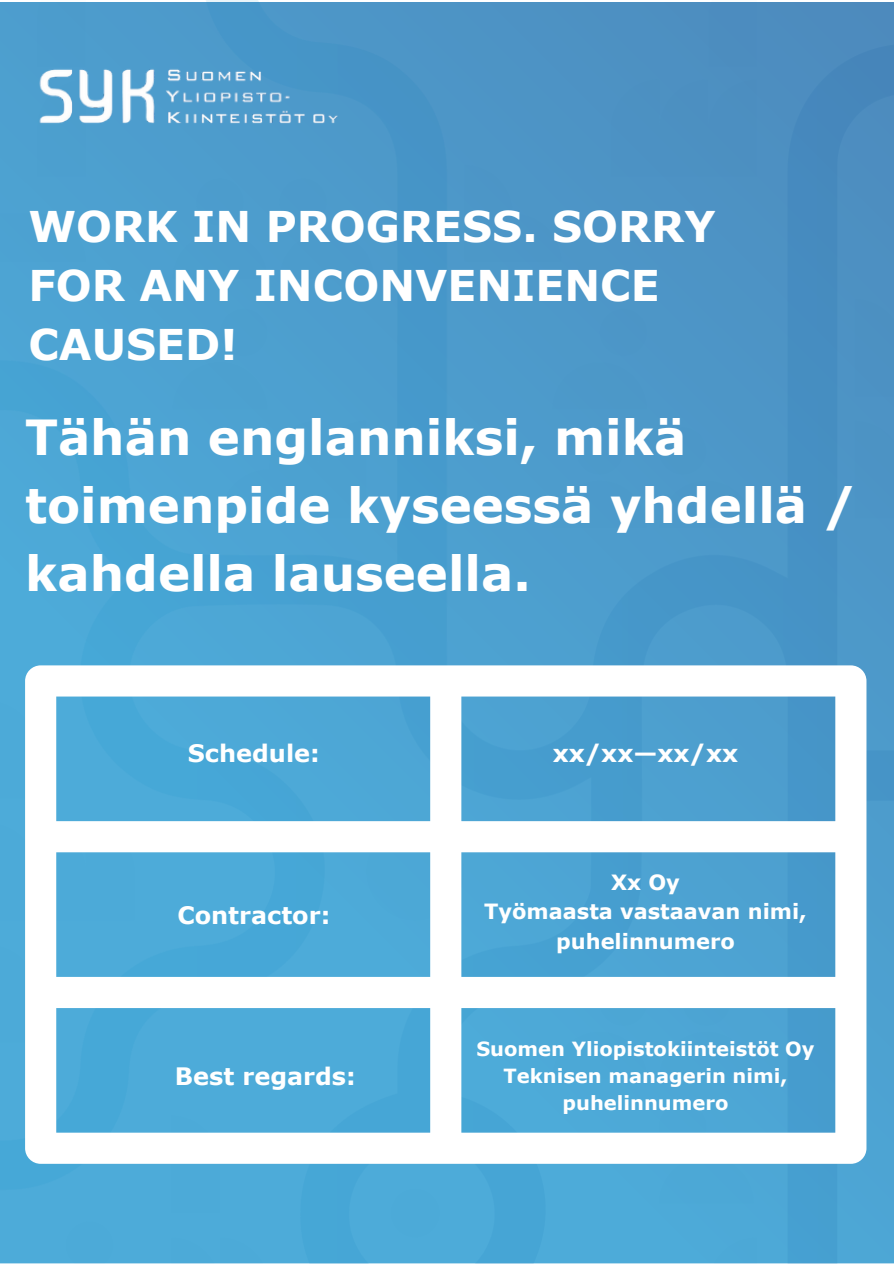
<style>
.page{position:relative;width:894px;height:1264px;background:#fff}
.page>*{position:absolute;margin:0;border:0;box-sizing:border-box;transform-origin:0 0}
.t1{font:700 48.3px/67.5px "Verdana";color:#fff}
.t2{font:700 42.3px/58.9px "Verdana";color:#fff}
.t3{font:700 24px "Verdana";color:#fff}
.t4{font:700 21px "Verdana";color:#fff}
.t5{font:700 19.5px "Verdana";color:#fff}
</style>
<div class="page">
<img style="left:0;top:0;width:893px;height:1262px">
<img style="left:28px;top:20px;width:382px;height:139px">
<svg style="left:25px;top:665px;width:841px;height:498px;fill:#4dabd9"></svg>
<p class="t2" style="left:28px;top:195px;width:688px">WORK IN PROGRESS. SORRY<br>FOR ANY INCONVENIENCE<br>CAUSED!</p>
<p class="t1" style="left:25px;top:402px;width:833px">Tähän englanniksi, mikä toimenpide kyseessä yhdellä / kahdella lauseella.</p>
<p class="t3" style="left:188px;top:738px;width:133px">Schedule:</p>
<p class="t3" style="left:552px;top:738px;width:187px">xx/xx—xx/xx</p>
<h2 class="t3" style="left:177px;top:899px;width:154px">Contractor:</h2>
<p class="t3" style="left:175px;top:1061px;width:182px">Best regards:</p>
<h1 class="t4" style="left:611px;top:868px;width:70px">Xx Oy</h1>
<p class="t4" style="left:484px;top:898px;width:324px">Työmaasta vastaavan nimi,</p>
<h3 class="t4" style="left:556px;top:927px;width:180px">puhelinnumero</h3>
<p class="t5" style="left:476px;top:1036px;width:339px">Suomen Yliopistokiinteistöt Oy</p>
<h3 class="t5" style="left:503px;top:1063px;width:285px">Teknisen managerin nimi,</h3>
<h3 class="t5" style="left:562px;top:1090px;width:167px">puhelinnumero</h3>
</div>
